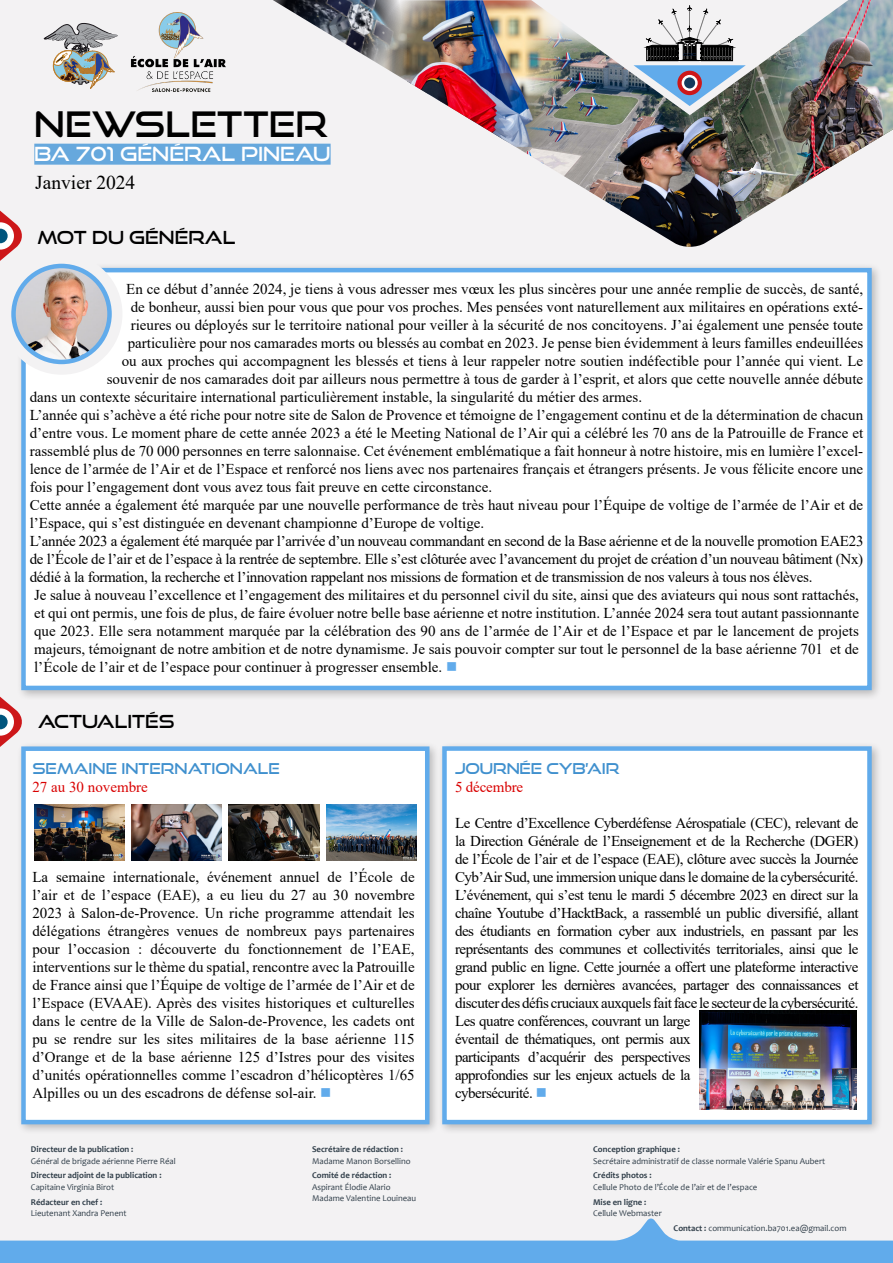
<style>
.page{position:relative;width:893px;height:1263px;background:#fff}
.page>*{position:absolute;margin:0;border:0;box-sizing:border-box;transform-origin:0 0}
.t1{font:35.1px "Good Times Rg";color:#000}
.t2{font:19.5px "Good Times Rg";color:#fff}
.t3{font:19.5px "Times New Roman";color:#000}
.t4{font:18px "Good Times Rg";color:#000}
.t5{font:15px/18px "Times New Roman";color:#000;text-align:justify}
.t6{font:15px/18px "Times New Roman";letter-spacing:-.03em;color:#000}
.t7{font:15px "Times New Roman";letter-spacing:-.02em;color:#000}
.t8{font:15px "Good Times Rg";color:#4090ce}
.t9{font:15px "Times New Roman";color:#d90000}
.t10{font:8.85px/11.4px "Candara";color:#303e49}
.t11{font:700 8.85px "Candara";color:#303e49}
.s1{color:#61abeb}
.s2{font-weight:700}
</style>
<div class="page">
<div style="left:0;top:0;width:893px;height:1259px;background:#f3f2f3"></div>
<div style="left:437px;top:741px;width:446px;height:394px;background:#000;opacity:.25"></div>
<div style="left:442px;top:746px;width:430px;height:378px;background:#fff;border:4px solid #61abeb"></div>
<div style="left:16px;top:741px;width:424px;height:394px;background:#000;opacity:.25"></div>
<div style="left:21px;top:746px;width:408px;height:378px;background:#fff;border:4px solid #61abeb"></div>
<div style="left:16px;top:263px;width:867px;height:438px;background:#000;opacity:.25"></div>
<div style="left:19px;top:266px;width:855px;height:426px;background:#fff"></div>
<div style="left:1px;top:253px;width:121px;height:122px;border:26px solid #f3f2f3;border-radius:50%"></div>
<img style="left:14px;top:266px;width:96px;height:96px;border-radius:48px">
<div style="left:11px;top:264px;width:101px;height:100px;border:4px solid #61abeb;border-radius:50%"></div>
<svg style="left:0;top:210px;width:24px;height:86px"></svg>
<img style="left:34px;top:804px;width:91px;height:56px">
<img style="left:131px;top:804px;width:91px;height:56px">
<img style="left:229px;top:804px;width:90px;height:57px">
<img style="left:326px;top:804px;width:90px;height:57px">
<img style="left:699px;top:1011px;width:158px;height:99px">
<svg style="left:0;top:662px;width:24px;height:120px"></svg>
<svg style="left:44px;top:23px;width:74px;height:66px"></svg>
<img style="left:130px;top:12px;width:96px;height:80px">
<svg style="left:0;top:1218px;width:893px;height:45px"></svg>
<div style="left:34px;top:144px;width:297px;height:21px;background:#66a8dd"></div>
<svg style="left:658px;top:5px;width:63px;height:31px"></svg>
<img style="left:514px;top:22px;width:194px;height:170px">
<img style="left:662px;top:36px;width:100px;height:72px">
<img style="left:407px;top:0;width:185px;height:146px">
<img style="left:762px;top:0;width:131px;height:182px">
<img style="left:273px;top:0;width:134px;height:81px">
<img style="left:590px;top:108px;width:216px;height:139px">
<h1 class="t1" style="left:34px;top:103px;width:295px">NEWSLETTER</h1>
<h2 class="t2" style="left:34px;top:142px;width:298px">BA 701 GÉNÉRAL PINEAU</h2>
<h2 class="t3" style="left:35px;top:169px;width:102px">Janvier 2024</h2>
<p class="t4" style="left:37px;top:227px;width:199px">MOT DU GÉNÉRAL</p>
<p class="t5" style="left:126px;top:280px;width:738px">En ce début d’année 2024, je tiens à vous adresser mes vœux les plus sincères pour une année remplie de succès, de santé,</p>
<p class="t5" style="left:131px;top:298px;width:734px">de bonheur, aussi bien pour vous que pour vos proches. Mes pensées vont naturellement aux militaires en opérations exté-</p>
<p class="t5" style="left:131px;top:316px;width:734px">rieures ou déployés sur le territoire national pour veiller à la sécurité de nos concitoyens. J’ai également une pensée toute</p>
<p class="t5" style="left:128px;top:334px;width:737px">particulière pour nos camarades morts ou blessés au combat en 2023. Je pense bien évidemment à leurs familles endeuillées</p>
<p class="t5" style="left:122px;top:352px;width:743px">ou aux proches qui accompagnent les blessés et tiens à leur rappeler notre soutien indéfectible pour l’année qui vient. Le</p>
<p class="t5" style="left:107px;top:370px;width:758px">souvenir de nos camarades doit par ailleurs nous permettre à tous de garder à l’esprit, et alors que cette nouvelle année débute</p>
<p class="t5" style="left:30px;top:388px;width:614px">dans un contexte sécuritaire international particulièrement instable, la singularité du métier des armes.</p>
<p class="t5" style="left:30px;top:406px;width:835px">L’année qui s’achève a été riche pour notre site de Salon de Provence et témoigne de l’engagement continu et de la détermination de chacun</p>
<p class="t5" style="left:30px;top:424px;width:835px">d’entre vous. Le moment phare de cette année 2023 a été le Meeting National de l’Air qui a célébré les 70 ans de la Patrouille de France et</p>
<p class="t5" style="left:30px;top:442px;width:835px">rassemblé plus de 70 000 personnes en terre salonnaise. Cet événement emblématique a fait honneur à notre histoire, mis en lumière l’excel-</p>
<p class="t5" style="left:30px;top:460px;width:835px">lence de l’armée de l’Air et de l’Espace et renforcé nos liens avec nos partenaires français et étrangers présents. Je vous félicite encore une</p>
<p class="t5" style="left:30px;top:478px;width:464px">fois pour l’engagement dont vous avez tous fait preuve en cette circonstance.</p>
<p class="t5" style="left:30px;top:496px;width:835px">Cette année a également été marquée par une nouvelle performance de très haut niveau pour l’Équipe de voltige de l’armée de l’Air et de</p>
<p class="t5" style="left:30px;top:514px;width:456px">l’Espace, qui s’est distinguée en devenant championne d’Europe de voltige.</p>
<p class="t7" style="left:30px;top:530px;width:835px">L’année 2023 a également été marquée par l’arrivée d’un nouveau commandant en second de la Base aérienne et de la nouvelle promotion EAE23</p>
<p class="t7" style="left:30px;top:548px;width:835px">de l’École de l’air et de l’espace à la rentrée de septembre. Elle s’est clôturée avec l’avancement du projet de création d’un nouveau bâtiment (Nx)</p>
<p class="t7" style="left:30px;top:566px;width:784px">dédié à la formation, la recherche et l’innovation rappelant nos missions de formation et de transmission de nos valeurs à tous nos élèves.</p>
<p class="t5" style="left:34px;top:586px;width:826px">Je salue à nouveau l’excellence et l’engagement des militaires et du personnel civil du site, ainsi que des aviateurs qui nous sont rattachés,</p>
<p class="t5" style="left:34px;top:604px;width:826px">et qui ont permis, une fois de plus, de faire évoluer notre belle base aérienne et notre institution. L’année 2024 sera tout autant passionnante</p>
<p class="t5" style="left:34px;top:622px;width:826px">que 2023. Elle sera notamment marquée par la célébration des 90 ans de l’armée de l’Air et de l’Espace et par le lancement de projets</p>
<p class="t5" style="left:34px;top:640px;width:826px">majeurs, témoignant de notre ambition et de notre dynamisme. Je sais pouvoir compter sur tout le personnel de la base aérienne 701 et de</p>
<p class="t5" style="left:34px;top:658px;width:425px">l’École de l’air et de l’espace pour continuer à progresser ensemble. <span class="s1">■</span></p>
<p class="t4" style="left:38px;top:710px;width:138px">ACTUALITÉS</p>
<p class="t8" style="left:32px;top:759px;width:249px">SEMAINE INTERNATIONALE</p>
<p class="t9" style="left:32px;top:776px;width:117px">27 au 30 novembre</p>
<p class="t5" style="left:32px;top:868px;width:384px">La semaine internationale, événement annuel de l’École de l’air et de l’espace (EAE), a eu lieu du 27 au 30 novembre 2023 à Salon-de-Provence. Un riche programme attendait les délégations étrangères venues de nombreux pays partenaires pour l’occasion : découverte du fonctionnement de l’EAE, interventions sur le thème du spatial, rencontre avec la Patrouille de France ainsi que l’Équipe de voltige de l’armée de l’Air et de l’Espace (EVAAE). Après des visites historiques et culturelles dans le centre de la Ville de Salon-de-Provence, les cadets ont pu se rendre sur les sites militaires de la base aérienne 115 d’Orange et de la base aérienne 125 d’Istres pour des visites d’unités opérationnelles comme l’escadron d’hélicoptères 1/65<br>Alpilles ou un des escadrons de défense sol-air. <span class="s1">■</span></p>
<p class="t11" style="left:31px;top:1144px;width:104px">Directeur de la publication :</p>
<p class="t10" style="left:31px;top:1155px;width:146px">Général de brigade aérienne Pierre Réal</p>
<p class="t11" style="left:31px;top:1170px;width:132px">Directeur adjoint de la publication :</p>
<p class="t10" style="left:31px;top:1181px;width:85px">Capitaine Virginia Birot</p>
<p class="t11" style="left:31px;top:1196px;width:73px">Rédacteur en chef :</p>
<p class="t10" style="left:31px;top:1207px;width:97px">Lieutenant Xandra Penent</p>
<p class="t11" style="left:312px;top:1144px;width:92px">Secrétaire de rédaction :</p>
<p class="t10" style="left:312px;top:1155px;width:100px">Madame Manon Borsellino</p>
<p class="t11" style="left:312px;top:1170px;width:81px">Comité de rédaction :</p>
<p class="t10" style="left:312px;top:1181px;width:106px">Aspirant Élodie Alario<br>Madame Valentine Louineau</p>
<p class="t8" style="left:455px;top:759px;width:166px">JOURNÉE CYB’AIR</p>
<p class="t9" style="left:455px;top:776px;width:70px">5 décembre</p>
<p class="t6" style="left:455px;top:814px;width:405px">Le Centre d’Excellence Cyberdéfense Aérospatiale (CEC), relevant de la Direction Générale de l’Enseignement et de la Recherche (DGER) de l’École de l’air et de l’espace (EAE), clôture avec succès la Journée Cyb’Air Sud, une immersion unique dans le domaine de la cybersécurité.<br>L’événement, qui s’est tenu le mardi 5 décembre 2023 en direct sur la chaîne Youtube d’HacktBack, a rassemblé un public diversifié, allant des étudiants en formation cyber aux industriels, en passant par les représentants des communes et collectivités territoriales, ainsi que le grand public en ligne. Cette journée a offert une plateforme interactive pour explorer les dernières avancées, partager des connaissances et discuter des défis cruciaux auxquels fait face le secteur de la cybersécurité.<br>Les quatre conférences, couvrant un large<br>éventail de thématiques, ont permis aux<br>participants d’acquérir des perspectives<br>approfondies sur les enjeux actuels de la<br>cybersécurité. <span class="s1">■</span></p>
<p class="t11" style="left:593px;top:1144px;width:88px">Conception graphique :</p>
<p class="t10" style="left:593px;top:1155px;width:234px">Secrétaire administratif de classe normale Valérie Spanu Aubert</p>
<p class="t11" style="left:593px;top:1170px;width:60px">Crédits photos :</p>
<p class="t10" style="left:593px;top:1181px;width:166px">Cellule Photo de l’École de l’air et de l’espace</p>
<p class="t11" style="left:593px;top:1196px;width:55px">Mise en ligne :</p>
<p class="t10" style="left:593px;top:1207px;width:70px">Cellule Webmaster</p>
<p class="t10" style="left:673px;top:1222px;width:174px"><span class="s2">Contact :</span> communication.ba701.ea@gmail.com</p>
</div>
